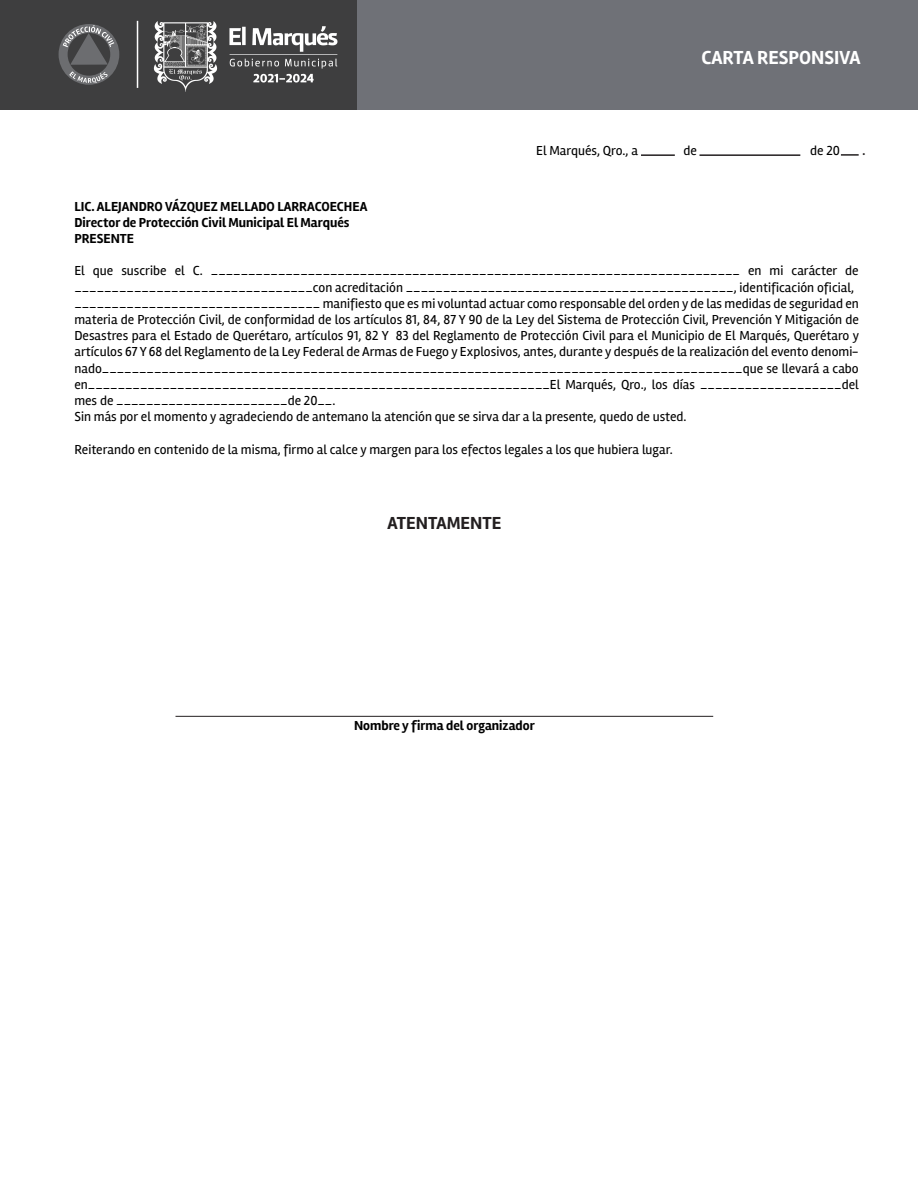
<style>
.page{position:relative;width:918px;height:1188px;background:#fff}
.page>*{position:absolute;margin:0;border:0;box-sizing:border-box;transform-origin:0 0}
.t1{font:700 19.5px "Rambla";color:#fff}
.t2{font:700 18px "Rambla";color:#231f20}
.t3{font:13.5px/16.2px "Rambla";color:#000}
.t4{font:700 13.5px/16.2px "Rambla";color:#000}
.t5{font:700 12px "Rambla";color:#231f20}
</style>
<div class="page">
<div style="left:0;top:0;width:357px;height:109px;background:#3e3e3f"></div>
<hr style="left:137px;top:21px;width:1px;height:67px;background:#fff">
<div style="left:357px;top:0;width:561px;height:109px;background:#6f7177"></div>
<hr style="left:176px;top:716px;width:537px;height:1px;background:#231f20">
<hr style="left:641px;top:154px;width:34px;height:2px;background:#231f20">
<hr style="left:700px;top:154px;width:100px;height:2px;background:#231f20">
<svg style="left:841px;top:154px;width:18px;height:2px"></svg>
<img style="left:153px;top:21px;width:185px;height:71px">
<div style="left:59px;top:24px;width:60px;height:61px;background:#6c6d70;border-radius:50%"></div>
<div style="left:68px;top:33px;width:42px;height:43px;background:#3e3e3f;border-radius:50%"></div>
<svg style="left:69px;top:71px;width:39px;height:12px"></svg>
<svg style="left:63px;top:25px;width:51px;height:40px"></svg>
<h1 class="t1" style="left:701px;top:46px;width:161px">CARTA RESPONSIVA</h1>
<p class="t3" style="left:536px;top:143px;width:103px">El Marqués, Qro., a</p>
<p class="t3" style="left:683px;top:143px;width:15px">de</p>
<p class="t3" style="left:810px;top:143px;width:31px">de 20</p>
<p class="t5" style="left:863px;top:144px;width:4px">.</p>
<p class="t4" style="left:74px;top:198px;width:294px">LIC. ALEJANDRO VÁZQUEZ MELLADO LARRACOECHEA<br>Director de Protección Civil Municipal El Marqués<br>PRESENTE</p>
<p class="t3" style="left:74px;top:263px;width:786px">El que suscribe el C. _______________________________________________________________________ en mi carácter de ________________________________con acreditación ____________________________________________, identificación oficial, _________________________________ manifiesto que es mi voluntad actuar como responsable del orden y de las medidas de seguridad en materia de Protección Civil, de conformidad de los artículos 81, 84, 87 Y 90 de la Ley del Sistema de Protección Civil, Prevención Y Mitigación de Desastres para el Estado de Querétaro, artículos 91, 82 Y 83 del Reglamento de Protección Civil para el Municipio de El Marqués, Querétaro y artículos 67 Y 68 del Reglamento de la Ley Federal de Armas de Fuego y Explosivos, antes, durante y después de la realización del evento denomi&shy;nado______________________________________________________________________________________que se llevará a cabo en______________________________________________________________El Marqués, Qro., los días ___________________del mes de _______________________de 20__.<br>Sin más por el momento y agradeciendo de antemano la atención que se sirva dar a la presente, quedo de usted.</p>
<p class="t3" style="left:74px;top:441px;width:600px">Reiterando en contenido de la misma, firmo al calce y margen para los efectos legales a los que hubiera lugar.</p>
<h2 class="t2" style="left:387px;top:513px;width:116px">ATENTAMENTE</h2>
<p class="t4" style="left:354px;top:717px;width:182px">Nombre y firma del organizador</p>
</div>
